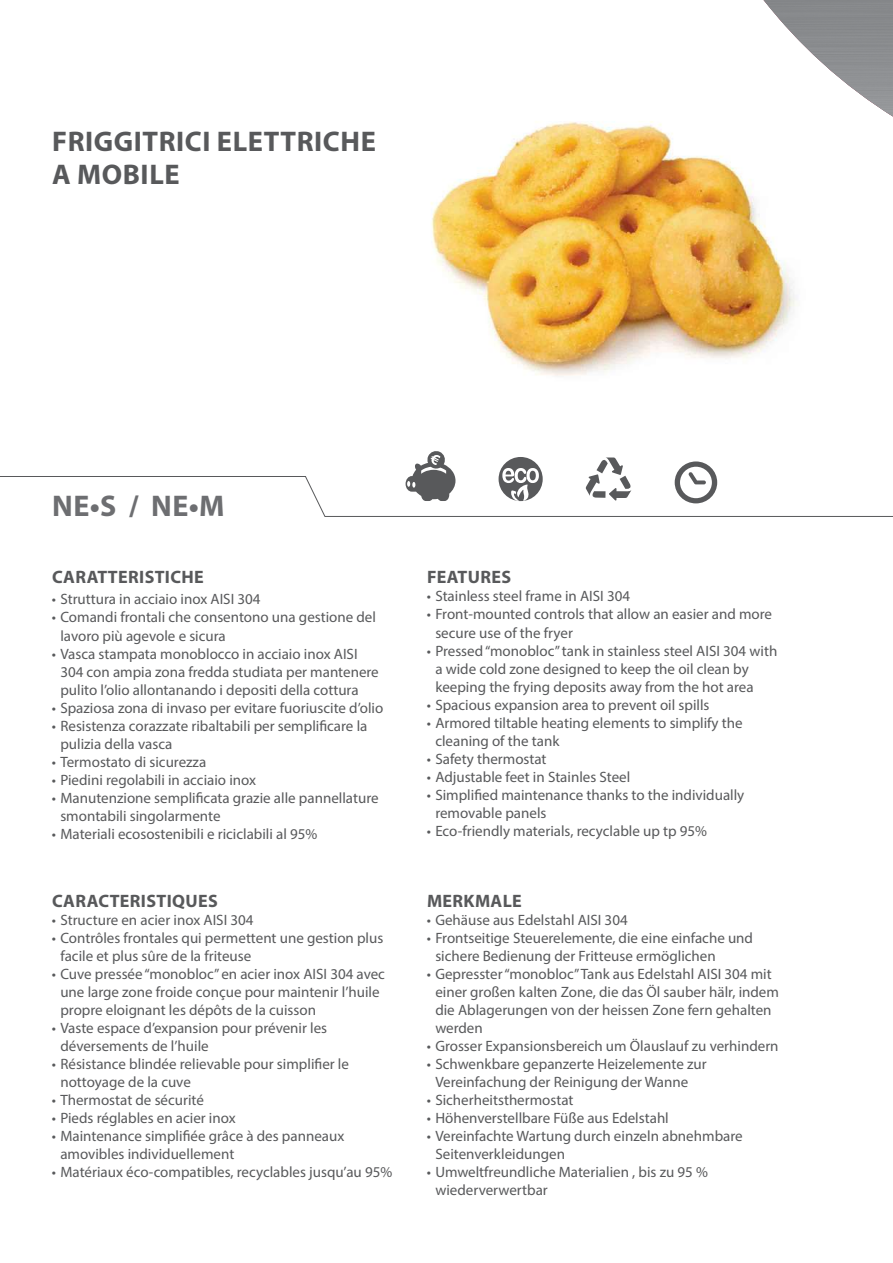
<style>
.page{position:relative;width:893px;height:1263px;background:#fff}
.page>*{position:absolute;margin:0;border:0;box-sizing:border-box;transform-origin:0 0}
.t1{font:700 30px "Myriad Pro";color:#6d6e71}
.t2{font:700 28.5px/33px "Myriad Pro";letter-spacing:.02em;color:#58595b}
.t3{font:700 18px "Myriad Pro";letter-spacing:.02em;color:#58595b}
.t4{font:15px/18px "Myriad Pro";color:#58595b}
</style>
<div class="page">
<img style="left:764px;top:0;width:129px;height:117px">
<img style="left:431px;top:98px;width:405px;height:278px">
<svg style="left:0;top:451px;width:893px;height:66px"></svg>
<h2 class="t2" style="left:52px;top:124px;width:325px">FRIGGITRICI ELETTRICHE<br>A MOBILE</h2>
<h1 class="t1" style="left:52px;top:486px;width:174px">NE•S / NE•M</h1>
<p class="t3" style="left:52px;top:566px;width:153px">CARATTERISTICHE</p>
<p class="t4" style="left:52px;top:590px;width:210px">• Struttura in acciaio inox AISI 304</p>
<p class="t4" style="left:60px;top:608px;width:317px;text-indent:-9px">• Comandi frontali che consentono una gestione del lavoro più agevole e sicura</p>
<p class="t4" style="left:60px;top:644px;width:320px;text-indent:-9px">• Vasca stampata monoblocco in acciaio inox AISI<br>304 con ampia zona fredda studiata per mantenere pulito l’olio allontanando i depositi della cottura</p>
<p class="t4" style="left:52px;top:698px;width:333px">• Spaziosa zona di invaso per evitare fuoriuscite d’olio</p>
<p class="t4" style="left:60px;top:716px;width:309px;text-indent:-9px">• Resistenza corazzate ribaltabili per semplificare la pulizia della vasca</p>
<p class="t4" style="left:52px;top:752px;width:156px">• Termostato di sicurezza</p>
<p class="t4" style="left:52px;top:770px;width:206px">• Piedini regolabili in acciaio inox</p>
<p class="t4" style="left:60px;top:788px;width:320px;text-indent:-9px">• Manutenzione semplificata grazie alle pannellature smontabili singolarmente</p>
<p class="t4" style="left:52px;top:824px;width:267px">• Materiali ecosostenibili e riciclabili al 95%</p>
<p class="t3" style="left:52px;top:889px;width:167px">CARACTERISTIQUES</p>
<p class="t4" style="left:52px;top:911px;width:203px">• Structure en acier inox AISI 304</p>
<p class="t4" style="left:60px;top:929px;width:324px;text-indent:-9px">• Contrôles frontales qui permettent une gestion plus facile et plus sûre de la friteuse</p>
<p class="t4" style="left:60px;top:965px;width:326px;text-indent:-9px">• Cuve pressée “monobloc” en acier inox AISI 304 avec une large zone froide conçue pour maintenir l’huile propre eloignant les dépôts de la cuisson</p>
<p class="t4" style="left:60px;top:1019px;width:268px;text-indent:-9px">• Vaste espace d’expansion pour prévenir les déversements de l’huile</p>
<p class="t4" style="left:60px;top:1055px;width:290px;text-indent:-9px">• Résistance blindée relievable pour simplifier le nottoyage de la cuve</p>
<p class="t4" style="left:52px;top:1091px;width:154px">• Thermostat de sécurité</p>
<p class="t4" style="left:52px;top:1109px;width:185px">• Pieds réglables en acier inox</p>
<p class="t4" style="left:60px;top:1127px;width:285px;text-indent:-9px">• Maintenance simplifiée grâce à des panneaux amovibles individuellement</p>
<p class="t4" style="left:52px;top:1163px;width:342px">• Matériaux éco-compatibles, recyclables jusqu’au 95%</p>
<p class="t3" style="left:427px;top:566px;width:86px">FEATURES</p>
<p class="t4" style="left:427px;top:587px;width:205px">• Stainless steel frame in AISI 304</p>
<p class="t4" style="left:435px;top:605px;width:338px;text-indent:-9px">• Front-mounted controls that allow an easier and more secure use of the fryer</p>
<p class="t4" style="left:435px;top:641px;width:343px;text-indent:-9px">• Pressed “monobloc” tank in stainless steel AISI 304 with a wide cold zone designed to keep the oil clean by keeping the frying deposits away from the hot area</p>
<p class="t4" style="left:427px;top:695px;width:284px">• Spacious expansion area to prevent oil spills</p>
<p class="t4" style="left:435px;top:713px;width:309px;text-indent:-9px">• Armored tiltable heating elements to simplify the cleaning of the tank</p>
<p class="t4" style="left:427px;top:749px;width:121px">• Safety thermostat</p>
<p class="t4" style="left:427px;top:767px;width:205px">• Adjustable feet in Stainles Steel</p>
<p class="t4" style="left:435px;top:785px;width:311px;text-indent:-9px">• Simplified maintenance thanks to the individually removable panels</p>
<p class="t4" style="left:427px;top:821px;width:282px">• Eco-friendly materials, recyclable up tp 95%</p>
<p class="t3" style="left:427px;top:889px;width:96px">MERKMALE</p>
<p class="t4" style="left:427px;top:911px;width:202px">• Gehäuse aus Edelstahl AISI 304</p>
<p class="t4" style="left:435px;top:929px;width:319px;text-indent:-9px">• Frontseitige Steuerelemente, die eine einfache und sichere Bedienung der Fritteuse ermöglichen</p>
<p class="t4" style="left:435px;top:965px;width:345px;text-indent:-9px">• Gepresster “monobloc” Tank aus Edelstahl AISI 304 mit einer großen kalten Zone, die das Öl sauber hälr, indem die Ablagerungen von der heissen Zone fern gehalten werden</p>
<p class="t4" style="left:427px;top:1037px;width:353px">• Grosser Expansionsbereich um Ölauslauf zu verhindern</p>
<p class="t4" style="left:435px;top:1055px;width:273px;text-indent:-9px">• Schwenkbare gepanzerte Heizelemente zur<br>Vereinfachung der Reinigung der Wanne</p>
<p class="t4" style="left:427px;top:1091px;width:148px">• Sicherheitsthermostat</p>
<p class="t4" style="left:427px;top:1109px;width:244px">• Höhenverstellbare Füße aus Edelstahl</p>
<p class="t4" style="left:435px;top:1127px;width:309px;text-indent:-9px">• Vereinfachte Wartung durch einzeln abnehmbare<br>Seitenverkleidungen</p>
<p class="t4" style="left:435px;top:1163px;width:274px;text-indent:-9px">• Umweltfreundliche Materialien , bis zu 95 % wiederverwertbar</p>
</div>
